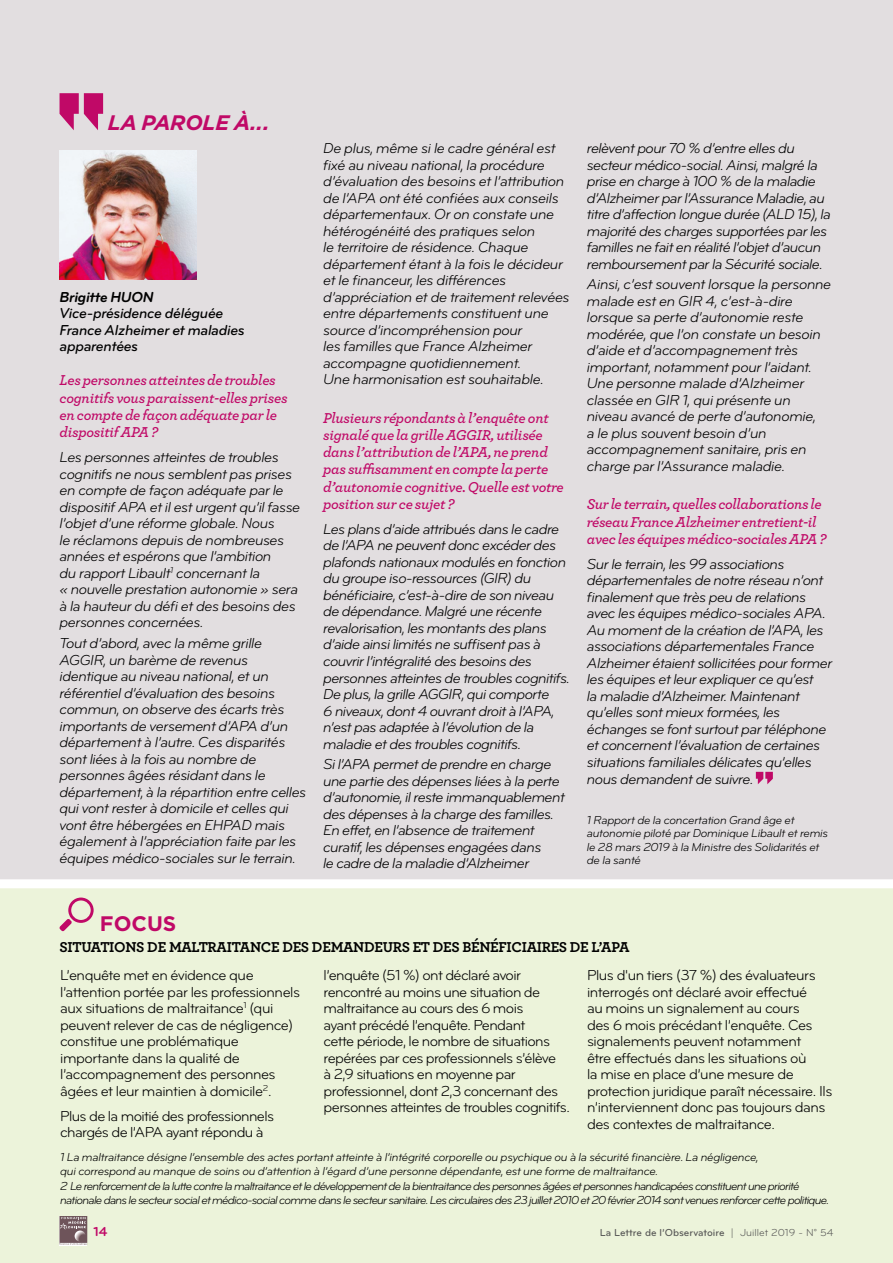
<style>
.page{position:relative;width:893px;height:1263px;background:#fff}
.page>*{position:absolute;margin:0;border:0;box-sizing:border-box;transform-origin:0 0}
.t1{font:italic 700 21px "Gotham";letter-spacing:-.01em;color:#c00967}
.t2{font:700 21px "Gotham";color:#c00967}
.t3{font:italic 15px/16.5px "Bryant Pro";letter-spacing:-.035em;color:#000}
.t4{font:15px/16.5px "Bryant Pro";letter-spacing:-.03em;color:#000}
.t5{font:italic 600 15px/17.2px "Archer";letter-spacing:-.015em;color:#c00967}
.t6{font:700 15px "Archer";letter-spacing:-.02em;color:#000}
.t7{font:italic 500 15px/16.5px "Bryant Pro";letter-spacing:-.025em;color:#000}
.t8{font:italic 700 15px "Bryant Pro";letter-spacing:-.025em;color:#000}
.t9{font:700 13.5px "Bryant Pro";color:#c00967}
.t10{font:italic 12px/13.5px "Bryant Pro";letter-spacing:-.03em;color:#000}
.t11{font:italic 12px/13.5px "Bryant Pro";letter-spacing:-.065em;color:#000}
.t12{font:500 10.5px "Bryant Pro";color:#575756}
.s1{font-weight:400}
</style>
<div class="page">
<div style="left:0;top:886px;width:893px;height:377px;background:#ecf3da"></div>
<div style="left:0;top:0;width:893px;height:886px;background:#e2dee0"></div>
<svg style="left:60px;top:93px;width:43px;height:37px"></svg>
<svg style="left:756px;top:772px;width:17px;height:12px"></svg>
<img style="left:60px;top:151px;width:136px;height:129px">
<div style="left:60px;top:1216px;width:27px;height:30px;background:#fff"></div>
<svg style="left:60px;top:1216px;width:27px;height:29px"></svg>
<svg style="left:59px;top:897px;width:35px;height:34px"></svg>
<div style="left:0;top:879px;width:893px;height:9px;background:#fff"></div>
<h1 class="t1" style="left:108px;top:111px;width:164px">LA PAROLE À...</h1>
<p class="t8" style="left:60px;top:287px;width:96px">Brigitte HUON</p>
<p class="t7" style="left:60px;top:305px;width:187px">Vice-présidence déléguée<br>France Alzheimer et maladies apparentées</p>
<p class="t5" style="left:60px;top:371px;width:229px">Les personnes atteintes de troubles cognitifs vous paraissent-elles prises en compte de façon adéquate par le dispositif APA ?</p>
<p class="t3" style="left:60px;top:449px;width:242px">Les personnes atteintes de troubles cognitifs ne nous semblent pas prises en compte de façon adéquate par le dispositif APA et il est urgent qu’il fasse l’objet d’une réforme globale. Nous<br>le réclamons depuis de nombreuses années et espérons que l’ambition<br>du rapport Libault<sup>1</sup> concernant la<br>« nouvelle prestation autonomie » sera à la hauteur du défi et des besoins des personnes concernées.</p>
<p class="t3" style="left:60px;top:635px;width:248px">Tout d’abord, avec la même grille AGGIR, un barème de revenus identique au niveau national, et un référentiel d’évaluation des besoins commun, on observe des écarts très importants de versement d’APA d’un département à l’autre. Ces disparités sont liées à la fois au nombre de personnes âgées résidant dans le département, à la répartition entre celles qui vont rester à domicile et celles qui vont être hébergées en EHPAD mais également à l’appréciation faite par les équipes médico-sociales sur le terrain.</p>
<p class="t3" style="left:323px;top:140px;width:248px">De plus, même si le cadre général est fixé au niveau national, la procédure d’évaluation des besoins et l’attribution de l’APA ont été confiées aux conseils départementaux. Or on constate une hétérogénéité des pratiques selon<br>le territoire de résidence. Chaque département étant à la fois le décideur et le financeur, les différences d’appréciation et de traitement relevées entre départements constituent une source d’incompréhension pour<br>les familles que France Alzheimer accompagne quotidiennement.<br>Une harmonisation est souhaitable.</p>
<p class="t5" style="left:323px;top:408px;width:242px">Plusieurs répondants à l’enquête ont signalé que la grille AGGIR, utilisée dans l’attribution de l’APA, ne prend pas suffisamment en compte la perte d’autonomie cognitive. Quelle est votre position sur ce sujet ?</p>
<p class="t3" style="left:323px;top:521px;width:248px">Les plans d’aide attribués dans le cadre de l’APA ne peuvent donc excéder des plafonds nationaux modulés en fonction du groupe iso-ressources (GIR) du bénéficiaire, c’est-à-dire de son niveau de dépendance. Malgré une récente revalorisation, les montants des plans d’aide ainsi limités ne suffisent pas à couvrir l’intégralité des besoins des personnes atteintes de troubles cognitifs.<br>De plus, la grille AGGIR, qui comporte<br>6 niveaux, dont 4 ouvrant droit à l’APA, n’est pas adaptée à l’évolution de la maladie et des troubles cognitifs.</p>
<p class="t3" style="left:323px;top:756px;width:243px">Si l’APA permet de prendre en charge une partie des dépenses liées à la perte d’autonomie, il reste immanquablement des dépenses à la charge des familles.<br>En effet, en l’absence de traitement curatif, les dépenses engagées dans<br>le cadre de la maladie d’Alzheimer</p>
<p class="t3" style="left:587px;top:140px;width:246px">relèvent pour 70 % d’entre elles du secteur médico-social. Ainsi, malgré la prise en charge à 100 % de la maladie d’Alzheimer par l’Assurance Maladie, au titre d’affection longue durée (ALD 15), la majorité des charges supportées par les familles ne fait en réalité l’objet d’aucun remboursement par la Sécurité sociale.</p>
<p class="t3" style="left:587px;top:276px;width:246px">Ainsi, c’est souvent lorsque la personne malade est en GIR 4, c’est-à-dire lorsque sa perte d’autonomie reste modérée, que l’on constate un besoin d’aide et d’accompagnement très important, notamment pour l’aidant.<br>Une personne malade d’Alzheimer classée en GIR 1, qui présente un niveau avancé de perte d’autonomie,<br>a le plus souvent besoin d’un accompagnement sanitaire, pris en charge par l’Assurance maladie.</p>
<p class="t5" style="left:587px;top:495px;width:241px">Sur le terrain, quelles collaborations le réseau France Alzheimer entretient-il avec les équipes médico-sociales APA ?</p>
<p class="t3" style="left:587px;top:556px;width:247px">Sur le terrain, les 99 associations départementales de notre réseau n’ont finalement que très peu de relations avec les équipes médico-sociales APA.<br>Au moment de la création de l’APA, les associations départementales France Alzheimer étaient sollicitées pour former les équipes et leur expliquer ce qu’est<br>la maladie d’Alzheimer. Maintenant qu’elles sont mieux formées, les échanges se font surtout par téléphone et concernent l’évaluation de certaines situations familiales délicates qu’elles nous demandent de suivre.</p>
<p class="t10" style="left:587px;top:813px;width:243px">1 Rapport de la concertation Grand âge et autonomie piloté par Dominique Libault et remis le 28 mars 2019 à la Ministre des Solidarités et de la santé</p>
<h1 class="t2" style="left:100px;top:911px;width:78px">FOCUS</h1>
<p class="t6" style="left:60px;top:935px;width:571px">SITUATIONS DE MALTRAITANCE DES DEMANDEURS ET DES BÉNÉFICIAIRES DE L’APA</p>
<p class="t4" style="left:324px;top:967px;width:248px">l’enquête (51 %) ont déclaré avoir rencontré au moins une situation de maltraitance au cours des 6 mois<br>ayant précédé l’enquête. Pendant<br>cette période, le nombre de situations repérées par ces professionnels s’élève<br>à 2,9 situations en moyenne par professionnel, dont 2,3 concernant des personnes atteintes de troubles cognitifs.</p>
<p class="t4" style="left:587px;top:967px;width:247px">Plus d'un tiers (37 %) des évaluateurs interrogés ont déclaré avoir effectué<br>au moins un signalement au cours<br>des 6 mois précédant l’enquête. Ces signalements peuvent notamment<br>être effectués dans les situations où<br>la mise en place d’une mesure de protection juridique paraît nécessaire. Ils n’interviennent donc pas toujours dans des contextes de maltraitance.</p>
<p class="t10" style="left:60px;top:1150px;width:700px">1 La maltraitance désigne l’ensemble des actes portant atteinte à l’intégrité corporelle ou psychique ou à la sécurité financière. La négligence, qui correspond au manque de soins ou d’attention à l’égard d’une personne dépendante, est une forme de maltraitance.</p>
<p class="t11" style="left:60px;top:1179px;width:771px">2 Le renforcement de la lutte contre la maltraitance et le développement de la bientraitance des personnes âgées et personnes handicapées constituent une priorité nationale dans le secteur social et médico-social comme dans le secteur sanitaire. Les circulaires des 23 juillet 2010 et 20 février 2014 sont venues renforcer cette politique.</p>
<p class="t4" style="left:60px;top:967px;width:241px">L’enquête met en évidence que l’attention portée par les professionnels aux situations de maltraitance<sup>1</sup> (qui peuvent relever de cas de négligence) constitue une problématique importante dans la qualité de l’accompagnement des personnes âgées et leur maintien à domicile<sup>2</sup>.</p>
<p class="t4" style="left:60px;top:1108px;width:215px">Plus de la moitié des professionnels chargés de l’APA ayant répondu à</p>
<p class="t9" style="left:94px;top:1223px;width:15px">14</p>
<p class="t12" style="left:600px;top:1226px;width:235px">La Lettre de l’Observatoire <span class="s1">| Juillet 2019 - N° 54</span></p>
</div>
